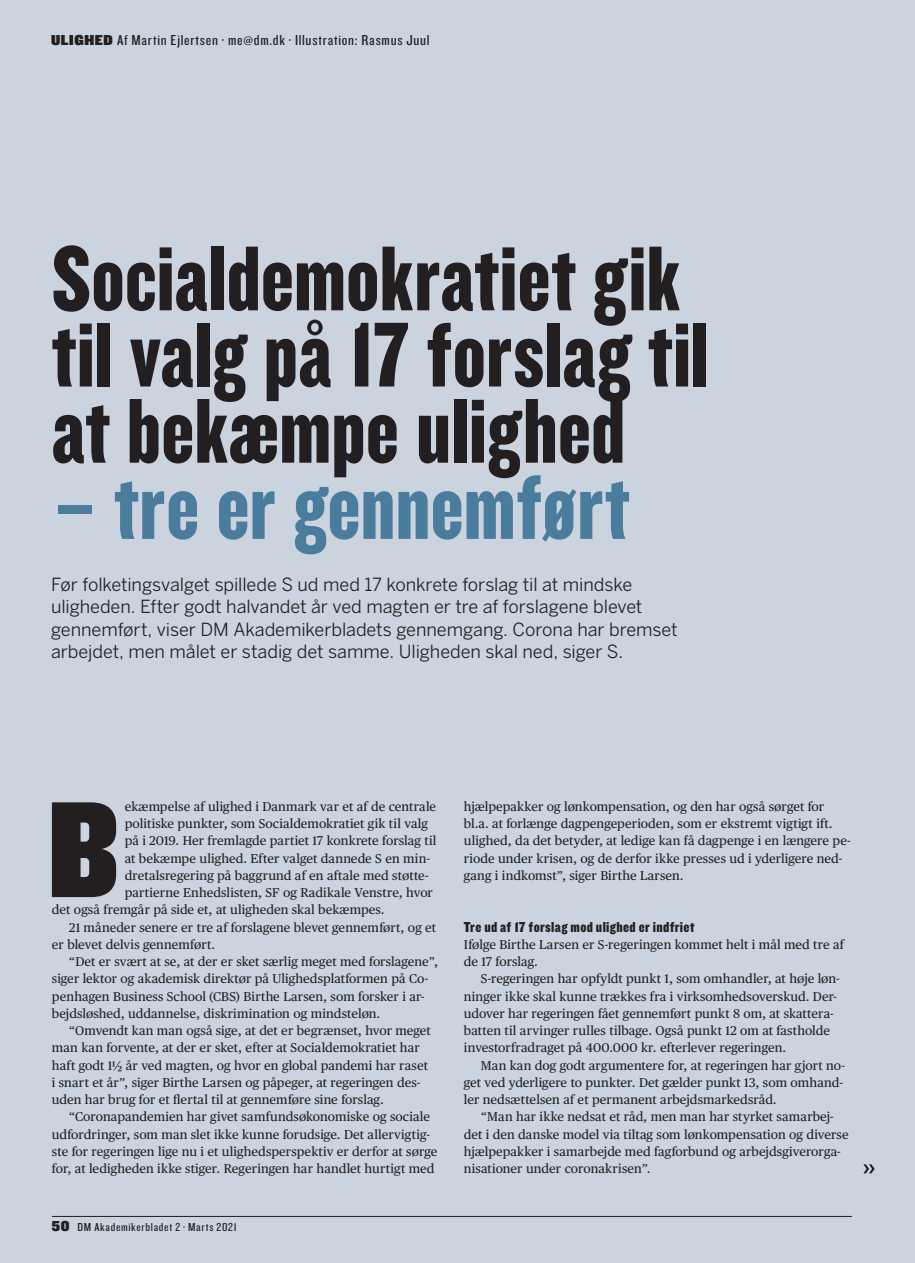
<style>
.page{position:relative;width:915px;height:1263px;background:#fff}
.page>*{position:absolute;margin:0;border:0;box-sizing:border-box;transform-origin:0 0}
.BT_uncial{font:142.2px "Knockout 90 Ultmt Welterwt";color:#231f20}
.Ru_BentonSans{font:95.55px/76.2px "Knockout 69 Full Liteweight";color:#231f20}
.Ru_BentonSans-2{font:95.55px "Knockout 69 Full Liteweight";color:#4a7d9d}
.UR{font:18px/22.5px "Benton Sans";letter-spacing:-.005em;color:#231f20}
.BYLINE{font:15px "Knockout 28 Junior Feathrwt";letter-spacing:.04em;color:#231f20;scale:1.2 1}
.MR{font:15px "Knockout 70 Full Welterwt";letter-spacing:.02em;color:#231f20}
.BTi{font:12.75px/17.2px "Publico Text";letter-spacing:.005em;color:#231f20}
.BT_uncial-2{font:12.75px "Publico Text";letter-spacing:.005em;color:#231f20}
.BT{font:12.75px/17.2px "Publico Text";letter-spacing:.005em;color:#231f20}
.BYLINE-2{font:12px "Knockout 28 Junior Feathrwt";letter-spacing:.045em;color:#231f20;scale:1.2 1}
.s1{font-family:"Knockout 90 Ultmt Welterwt"}
.s2{font-family:"Knockout 90 Ultmt Welterwt";font-size:15px}
</style>
<div class="page">
<div style="left:0;top:0;width:914px;height:1263px;background:#cad3de"></div>
<hr style="left:52px;top:1216px;width:799px;height:1px;background:#231f20">
<svg style="left:863px;top:1164px;width:11px;height:9px"></svg>
<p class="BYLINE" style="left:51px;top:30px;width:317px"><span class="s1">ULIGHED</span> Af Martin Ejlertsen ∙ me@dm.dk ∙ Illustration: Rasmus Juul</p>
<p class="Ru_BentonSans" style="left:52px;top:237px;width:658px">Socialdemokratiet gik til valg på 17 forslag til at bekæmpe ulighed</p>
<p class="Ru_BentonSans-2" style="left:52px;top:447px;width:578px">– tre er gennemført</p>
<p class="UR" style="left:51px;top:573px;width:628px">Før folketingsvalget spillede S ud med 17 konkrete forslag til at mindske uligheden. Efter godt halvandet år ved magten er tre af forslagene blevet gennemført, viser DM Akademikerbladets gennemgang. Corona har bremset arbejdet, men målet er stadig det samme. Uligheden skal ned, siger S.</p>
<p class="BT_uncial" style="left:48px;top:753px;width:72px">B</p>
<p class="BT_uncial-2" style="left:125px;top:797px;width:313px">ekæmpelse af ulighed i Danmark var et af de centrale</p>
<p class="BT_uncial-2" style="left:125px;top:814px;width:305px">politiske punkter, som Socialdemokratiet gik til valg</p>
<p class="BT_uncial-2" style="left:125px;top:831px;width:313px">på i 2019. Her fremlagde partiet 17 konkrete forslag til</p>
<p class="BT_uncial-2" style="left:125px;top:848px;width:307px">at bekæmpe ulighed. Efter valget dannede S en min-</p>
<p class="BT_uncial-2" style="left:125px;top:866px;width:305px">dretalsregering på baggrund af en aftale med støtte-</p>
<p class="BT_uncial-2" style="left:125px;top:883px;width:310px">partierne Enhedslisten, SF og Radikale Venstre, hvor</p>
<p class="BT_uncial-2" style="left:52px;top:900px;width:334px">det også fremgår på side et, at uligheden skal bekæmpes.</p>
<p class="BTi" style="left:52px;top:918px;width:385px;text-indent:17px">21 måneder senere er tre af forslagene blevet gennemført, og et er blevet delvis gennemført.</p>
<p class="BTi" style="left:52px;top:952px;width:387px;text-indent:17px">“Det er svært at se, at der er sket særlig meget med forslagene”, siger lektor og akademisk direktør på Ulighedsplatformen på Co&shy;penhagen Business School (CBS) Birthe Larsen, som forsker i ar&shy;bejdsløshed, uddannelse, diskrimination og mindsteløn.</p>
<p class="BTi" style="left:52px;top:1021px;width:380px;text-indent:17px">“Omvendt kan man også sige, at det er begrænset, hvor meget man kan forvente, at der er sket, efter at Socialdemokratiet har haft godt 1½ år ved magten, og hvor en global pandemi har raset i snart et år”, siger Birthe Larsen og påpeger, at regeringen des&shy;uden har brug for et flertal til at gennemføre sine forslag.</p>
<p class="BTi" style="left:52px;top:1107px;width:387px;text-indent:17px">“Coronapandemien har givet samfundsøkonomiske og sociale udfordringer, som man slet ikke kunne forudsige. Det allervigtig&shy;ste for regeringen lige nu i et ulighedsperspektiv er derfor at sørge for, at ledigheden ikke stiger. Regeringen har handlet hurtigt med</p>
<p class="BYLINE-2" style="left:52px;top:1220px;width:155px"><span class="s2">50</span> DM Akademikerbladet 2 · Marts 2021</p>
<p class="BTi" style="left:463px;top:797px;width:388px">hjælpepakker og lønkompensation, og den har også sørget for bl.a. at forlænge dagpengeperioden, som er ekstremt vigtigt ift. ulighed, da det betyder, at ledige kan få dagpenge i en længere pe&shy;riode under krisen, og de derfor ikke presses ud i yderligere ned&shy;gang i indkomst”, siger Birthe Larsen.</p>
<p class="MR" style="left:463px;top:917px;width:232px">Tre ud af 17 forslag mod ulighed er indfriet</p>
<p class="BT" style="left:463px;top:935px;width:381px">Ifølge Birthe Larsen er S-regeringen kommet helt i mål med tre af de 17 forslag.</p>
<p class="BTi" style="left:463px;top:969px;width:377px;text-indent:17px">S-regeringen har opfyldt punkt 1, som omhandler, at høje løn&shy;ninger ikke skal kunne trækkes fra i virksomhedsoverskud. Der&shy;udover har regeringen fået gennemført punkt 8 om, at skattera&shy;batten til arvinger rulles tilbage. Også punkt 12 om at fastholde investorfradraget på 400.000 kr. efterlever regeringen.</p>
<p class="BTi" style="left:463px;top:1056px;width:382px;text-indent:17px">Man kan dog godt argumentere for, at regeringen har gjort no&shy;get ved yderligere to punkter. Det gælder punkt 13, som omhand&shy;ler nedsættelsen af et permanent arbejdsmarkedsråd.</p>
<p class="BTi" style="left:463px;top:1107px;width:386px;text-indent:17px">“Man har ikke nedsat et råd, men man har styrket samarbej&shy;det i den danske model via tiltag som lønkompensation og diverse hjælpepakker i samarbejde med fagforbund og arbejdsgiverorga&shy;nisationer under coronakrisen”.</p>
</div>
